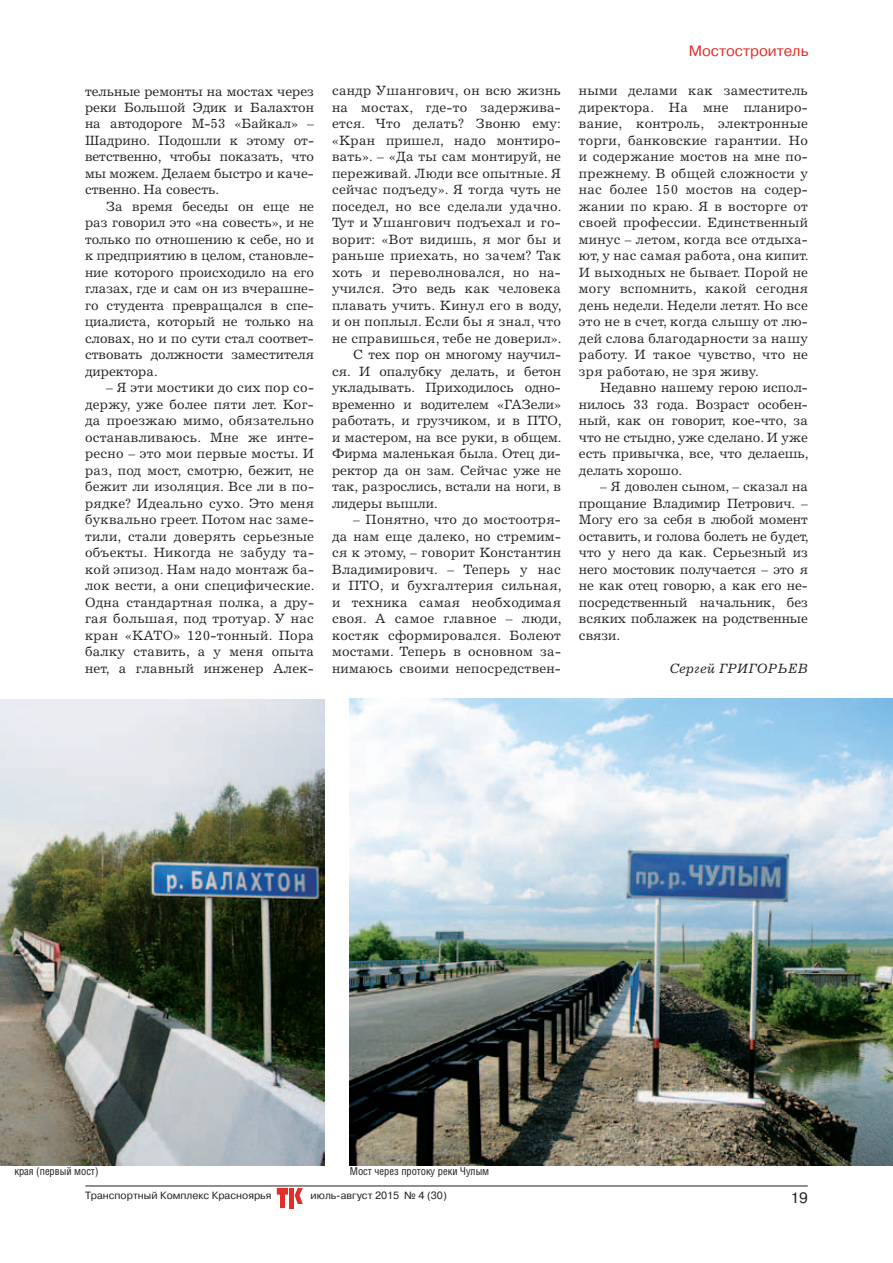
<style>
.page{position:relative;width:893px;height:1263px;background:#fff}
.page>*{position:absolute;margin:0;border:0;box-sizing:border-box;transform-origin:0 0}
.t1{font:15px "zn Pragmatica";color:#e12f2a}
.t2{font:15px "zn Pragmatica";color:#231f20}
.t3{font:13.5px/16.5px "zn Excelsior";letter-spacing:.02em;color:#231f20;text-align:justify}
.t4{font:13.5px "zn Excelsior";color:#231f20}
.t5{font:italic 13.5px "zn Excelsior";color:#231f20}
.t6{font:10.5px "zn Pragmatica";color:#231f20}
.t7{font:10.5px "zn Letterica";color:#231f20}
</style>
<div class="page">
<hr style="left:85px;top:1185px;width:723px;height:1px;background:#231f20">
<svg style="left:277px;top:1188px;width:11px;height:20px"></svg>
<div style="left:289px;top:1188px;width:5px;height:20px;background:#e12f2a"></div>
<svg style="left:295px;top:1188px;width:8px;height:16px"></svg>
<img style="left:350px;top:698px;width:543px;height:468px">
<img style="left:1px;top:699px;width:323px;height:467px">
<p class="t3" style="left:85px;top:83px;width:230px">тельные ремонты на мостах через реки Большой Эдик и Балахтон на автодороге М-53 «Байкал» – Шадрино. Подошли к этому от&shy;ветственно, чтобы показать, что мы можем. Делаем быстро и каче&shy;ственно. На совесть.</p>
<p class="t3" style="left:85px;top:198px;width:230px;text-indent:21px">За время беседы он еще не раз говорил это «на совесть», и не только по отношению к себе, но и к предприятию в целом, становле&shy;ние которого происходило на его глазах, где и сам он из вчерашне&shy;го студента превращался в спе&shy;циалиста, который не только на словах, но и по сути стал соответ&shy;ствовать должности заместителя директора.</p>
<p class="t3" style="left:85px;top:380px;width:231px;text-indent:21px">– Я эти мостики до сих пор со&shy;держу, уже более пяти лет. Ког&shy;да проезжаю мимо, обязательно останавливаюсь. Мне же инте&shy;ресно – это мои первые мосты. И раз, под мост, смотрю, бежит, не бежит ли изоляция. Все ли в по&shy;рядке? Идеально сухо. Это меня буквально греет. Потом нас заме&shy;тили, стали доверять серьезные объекты. Никогда не забуду та&shy;кой эпизод. Нам надо монтаж ба&shy;лок вести, а они специфические.<br>Одна стандартная полка, а дру&shy;гая большая, под тротуар. У нас кран «Като</p>
<p class="t3" style="left:85px;top:627px;width:230px;text-indent:88px">» 120-тонный. Пора балку ставить, а у меня опыта нет, а главный инженер Алек-</p>
<p class="t3" style="left:332px;top:82px;width:230px">сандр Ушангович, он всю жизнь</p>
<p class="t3" style="left:332px;top:99px;width:230px">на мостах, где-то задержива-</p>
<p class="t3" style="left:332px;top:115px;width:230px">ется. Что делать? Звоню ему:</p>
<p class="t3" style="left:332px;top:132px;width:230px">«Кран пришел, надо монтиро-</p>
<p class="t3" style="left:332px;top:148px;width:230px">вать». – «Да ты сам монтируй, не</p>
<p class="t3" style="left:332px;top:165px;width:230px">переживай. Люди все опытные. Я</p>
<p class="t3" style="left:332px;top:181px;width:230px">сейчас подъеду». Я тогда чуть не</p>
<p class="t3" style="left:332px;top:198px;width:231px">поседел, но все сделали удачно.</p>
<p class="t3" style="left:332px;top:214px;width:230px">Тут и Ушангович подъехал и го-</p>
<p class="t3" style="left:332px;top:231px;width:230px">ворит: «Вот видишь, я мог бы и</p>
<p class="t3" style="left:332px;top:247px;width:230px">раньше приехать, но зачем? Так</p>
<p class="t3" style="left:332px;top:264px;width:230px">хоть и переволновался, но на-</p>
<p class="t3" style="left:332px;top:280px;width:230px">учился. Это ведь как человека</p>
<p class="t3" style="left:332px;top:297px;width:231px">плавать учить. Кинул его в воду,</p>
<p class="t3" style="left:332px;top:313px;width:230px">и он поплыл. Если бы я знал, что</p>
<p class="t3" style="left:332px;top:330px;width:231px">не справишься, тебе не доверил».</p>
<p class="t4" style="left:353px;top:347px;width:209px">С тех пор он многому научил-</p>
<p class="t4" style="left:332px;top:363px;width:230px">ся. И опалубку делать, и бетон</p>
<p class="t4" style="left:332px;top:380px;width:230px">укладывать. Приходилось одно-</p>
<p class="t4" style="left:332px;top:396px;width:230px">временно и водителем «Газ ели»</p>
<p class="t4" style="left:332px;top:413px;width:231px">работать, и грузчиком, и в ПТО,</p>
<p class="t4" style="left:332px;top:429px;width:231px">и мастером, на все руки, в общем.</p>
<p class="t4" style="left:332px;top:446px;width:230px">Фирма маленькая была. Отец ди-</p>
<p class="t4" style="left:332px;top:462px;width:230px">ректор да он зам. Сейчас уже не</p>
<p class="t4" style="left:332px;top:479px;width:230px">так, разрослись, встали на ноги, в</p>
<p class="t4" style="left:332px;top:495px;width:107px">лидеры вышли.</p>
<p class="t3" style="left:332px;top:511px;width:231px;text-indent:21px">– Понятно, что до мостоотря&shy;да нам еще далеко, но стремим&shy;ся к этому, – говорит Константин Владимирович. – Теперь у нас и ПТО, и бухгалтерия сильная, и техника самая необходимая своя. А самое главное – люди, костяк сформировался. Болеют мостами. Теперь в основном за&shy;нимаюсь своими непосредствен-</p>
<p class="t1" style="left:689px;top:43px;width:121px">Мостостроитель</p>
<p class="t3" style="left:579px;top:82px;width:231px">ными делами как заместитель директора. На мне планиро&shy;вание, контроль, электронные торги, банковские гарантии. Но и содержание мостов на мне по&shy;прежнему. В общей сложности у нас более 150 мостов на содер&shy;жании по краю. Я в восторге от своей профессии. Единственный минус – летом, когда все отдыха&shy;ют, у нас самая работа, она кипит.<br>И выходных не бывает. Порой не могу вспомнить, какой сегодня день недели. Недели летят. Но все это не в счет, когда слышу от лю&shy;дей слова благодарности за нашу работу. И такое чувство, что не зря работаю, не зря живу.</p>
<p class="t3" style="left:579px;top:379px;width:231px;text-indent:21px">Недавно нашему герою испол&shy;нилось 33 года. Возраст особен&shy;ный, как он говорит, кое-что, за что не стыдно, уже сделано. И уже есть привычка, все, что делаешь, делать хорошо.</p>
<p class="t3" style="left:579px;top:478px;width:231px;text-indent:21px">– Я доволен сыном, – сказал на прощание Владимир Петрович. – Могу его за себя в любой момент оставить, и голова болеть не будет, что у него да как. Серьезный из него мостовик получается – это я не как отец говорю, а как его не&shy;посредственный начальник, без всяких поблажек на родственные связи.</p>
<p class="t5" style="left:669px;top:660px;width:140px">Сергей ГРИГОРЬЕВ</p>
<p class="t7" style="left:14px;top:1164px;width:86px">края (первый мост)</p>
<p class="t7" style="left:350px;top:1165px;width:141px">Мост через протоку реки Чулым</p>
<p class="t6" style="left:85px;top:1190px;width:188px">Транспортный Комплекс Красноярья</p>
<p class="t6" style="left:311px;top:1190px;width:138px">июль-август 2015 № 4 (30)</p>
<p class="t2" style="left:790px;top:1190px;width:19px">19</p>
</div>
